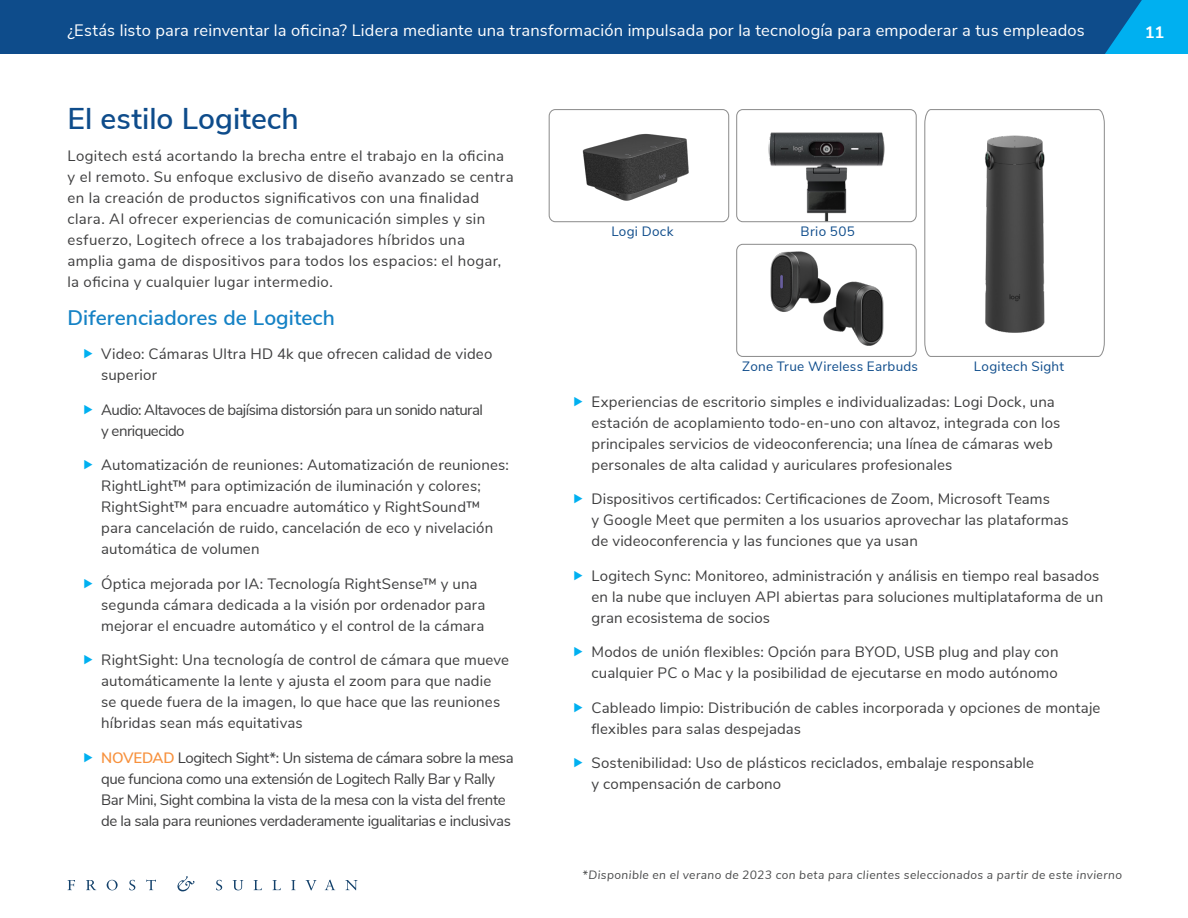
<style>
.page{position:relative;width:1188px;height:918px;background:#fff}
.page>*{position:absolute;margin:0;border:0;box-sizing:border-box;transform-origin:0 0}
.BR__1st_Lvl_Header{font:600 30px "Nunito Sans";color:#0e4c8b}
.BR__2nd_Lvl_Header{font:600 21px "Nunito Sans";letter-spacing:.005em;color:#1582c5}
.t1{font:16.5px "Nunito Sans";letter-spacing:.01em;color:#fff}
.t2{font:700 16.5px "Nunito Sans";color:#fff}
.BR__Bullet_List_CTA{font:15px/21px "Nunito Sans";letter-spacing:.01em;color:#3e3e3f}
.BR__Body_Text{font:15px/21px "Nunito Sans";letter-spacing:.025em;color:#3e3e3f}
.BR__Bullet_List_CTA-2{font:15px/21px "Nunito Sans";letter-spacing:-.025em;color:#3e3e3f}
.BR__Bullet_List_CTA-3{font:15px/21px "Nunito Sans";letter-spacing:-.035em;color:#3e3e3f}
.BR__Footnotes_Body{font:13.5px "Nunito Sans";letter-spacing:.02em;color:#0e4c8b}
.BR__Source{font:italic 12px "Nunito Sans";letter-spacing:.035em;color:#4b4c4d}
.s1{font-weight:600;color:#f7913d}
</style>
<div class="page">
<div style="left:0;top:0;width:1105px;height:54px;background:#0e4c8b"></div>
<svg style="left:1105px;top:0;width:83px;height:54px;background:#0399d9"></svg>
<svg style="left:68px;top:880px;width:7px;height:10px"></svg>
<svg style="left:86px;top:880px;width:10px;height:10px"></svg>
<svg style="left:107px;top:880px;width:11px;height:10px"></svg>
<svg style="left:129px;top:880px;width:6px;height:10px"></svg>
<svg style="left:146px;top:880px;width:10px;height:10px"></svg>
<svg style="left:216px;top:880px;width:6px;height:10px"></svg>
<svg style="left:233px;top:880px;width:10px;height:10px"></svg>
<svg style="left:254px;top:880px;width:8px;height:10px"></svg>
<svg style="left:273px;top:880px;width:8px;height:10px"></svg>
<svg style="left:291px;top:880px;width:5px;height:10px"></svg>
<svg style="left:306px;top:880px;width:10px;height:10px"></svg>
<svg style="left:325px;top:880px;width:10px;height:10px"></svg>
<svg style="left:345px;top:880px;width:13px;height:10px"></svg>
<svg style="left:177px;top:876px;width:17px;height:15px"></svg>
<img style="left:549px;top:111px;width:178px;height:111px">
<div style="left:549px;top:109px;width:180px;height:113px;border:1px solid #8e8e8e;border-radius:6px"></div>
<svg style="left:924px;top:109px;width:181px;height:248px"></svg>
<img style="left:770px;top:251px;width:114px;height:95px">
<div style="left:736px;top:244px;width:181px;height:113px;border:1px solid #8e8e8e;border-radius:6px"></div>
<img style="left:768px;top:132px;width:117px;height:88px">
<div style="left:736px;top:109px;width:181px;height:113px;border:1px solid #8e8e8e;border-radius:6px"></div>
<p class="t1" style="left:68px;top:18px;width:1019px">¿Estás listo para reinventar la oficina? Lidera mediante una transformación impulsada por la tecnología para empoderar a tus empleados</p>
<p class="t2" style="left:1145px;top:20px;width:21px">11</p>
<h1 class="BR__1st_Lvl_Header" style="left:68px;top:97px;width:233px">El estilo Logitech</h1>
<p class="BR__Body_Text" style="left:68px;top:145px;width:448px">Logitech está acortando la brecha entre el trabajo en la oficina y el remoto. Su enfoque exclusivo de diseño avanzado se centra en la creación de productos significativos con una finalidad clara. Al ofrecer experiencias de comunicación simples y sin esfuerzo, Logitech ofrece a los trabajadores híbridos una amplia gama de dispositivos para todos los espacios: el hogar, la oficina y cualquier lugar intermedio.</p>
<h2 class="BR__2nd_Lvl_Header" style="left:68px;top:302px;width:269px">Diferenciadores de Logitech</h2>
<p class="BR__Bullet_List_CTA" style="left:101px;top:343px;width:393px">Video: Cámaras Ultra HD 4k que ofrecen calidad de video superior</p>
<p class="BR__Bullet_List_CTA-3" style="left:101px;top:398px;width:383px">Audio: Altavoces de bajísima distorsión para un sonido natural y enriquecido</p>
<p class="BR__Bullet_List_CTA" style="left:101px;top:454px;width:409px">Automatización de reuniones: Automatización de reuniones:<br>RightLight™ para optimización de iluminación y colores; RightSight™ para encuadre automático y RightSound™ para cancelación de ruido, cancelación de eco y nivelación automática de volumen</p>
<p class="BR__Bullet_List_CTA" style="left:101px;top:572px;width:386px">Óptica mejorada por IA: Tecnología RightSense™ y una segunda cámara dedicada a la visión por ordenador para mejorar el encuadre automático y el control de la cámara</p>
<p class="BR__Bullet_List_CTA" style="left:101px;top:649px;width:409px">RightSight: Una tecnología de control de cámara que mueve automáticamente la lente y ajusta el zoom para que nadie se quede fuera de la imagen, lo que hace que las reuniones híbridas sean más equitativas</p>
<p class="BR__Bullet_List_CTA-2" style="left:101px;top:746px;width:414px"><span class="s1">NOVEDAD</span> Logitech Sight*: Un sistema de cámara sobre la mesa que funciona como una extensión de Logitech Rally Bar y Rally Bar Mini, Sight combina la vista de la mesa con la vista del frente de la sala para reuniones verdaderamente igualitarias e inclusivas</p>
<p class="BR__Footnotes_Body" style="left:611px;top:221px;width:64px">Logi Dock</p>
<p class="BR__Footnotes_Body" style="left:801px;top:221px;width:56px">Brio 505</p>
<p class="BR__Footnotes_Body" style="left:742px;top:356px;width:177px">Zone True Wireless Earbuds</p>
<p class="BR__Footnotes_Body" style="left:974px;top:356px;width:92px">Logitech Sight</p>
<p class="BR__Bullet_List_CTA" style="left:592px;top:390px;width:470px">Experiencias de escritorio simples e individualizadas: Logi Dock, una estación de acoplamiento todo-en-uno con altavoz, integrada con los principales servicios de videoconferencia; una línea de cámaras web personales de alta calidad y auriculares profesionales</p>
<p class="BR__Bullet_List_CTA" style="left:592px;top:488px;width:479px">Dispositivos certificados: Certificaciones de Zoom, Microsoft Teams<br>y Google Meet que permiten a los usuarios aprovechar las plataformas de videoconferencia y las funciones que ya usan</p>
<p class="BR__Bullet_List_CTA" style="left:592px;top:564px;width:513px">Logitech Sync: Monitoreo, administración y análisis en tiempo real basados en la nube que incluyen API abiertas para soluciones multiplataforma de un gran ecosistema de socios</p>
<p class="BR__Bullet_List_CTA" style="left:592px;top:641px;width:469px">Modos de unión flexibles: Opción para BYOD, USB plug and play con cualquier PC o Mac y la posibilidad de ejecutarse en modo autónomo</p>
<p class="BR__Bullet_List_CTA" style="left:592px;top:696px;width:510px">Cableado limpio: Distribución de cables incorporada y opciones de montaje flexibles para salas despejadas</p>
<p class="BR__Bullet_List_CTA" style="left:592px;top:752px;width:444px">Sostenibilidad: Uso de plásticos reciclados, embalaje responsable y compensación de carbono</p>
<p class="BR__Source" style="left:583px;top:866px;width:541px">*Disponible en el verano de 2023 con beta para clientes seleccionados a partir de este invierno</p>
</div>
